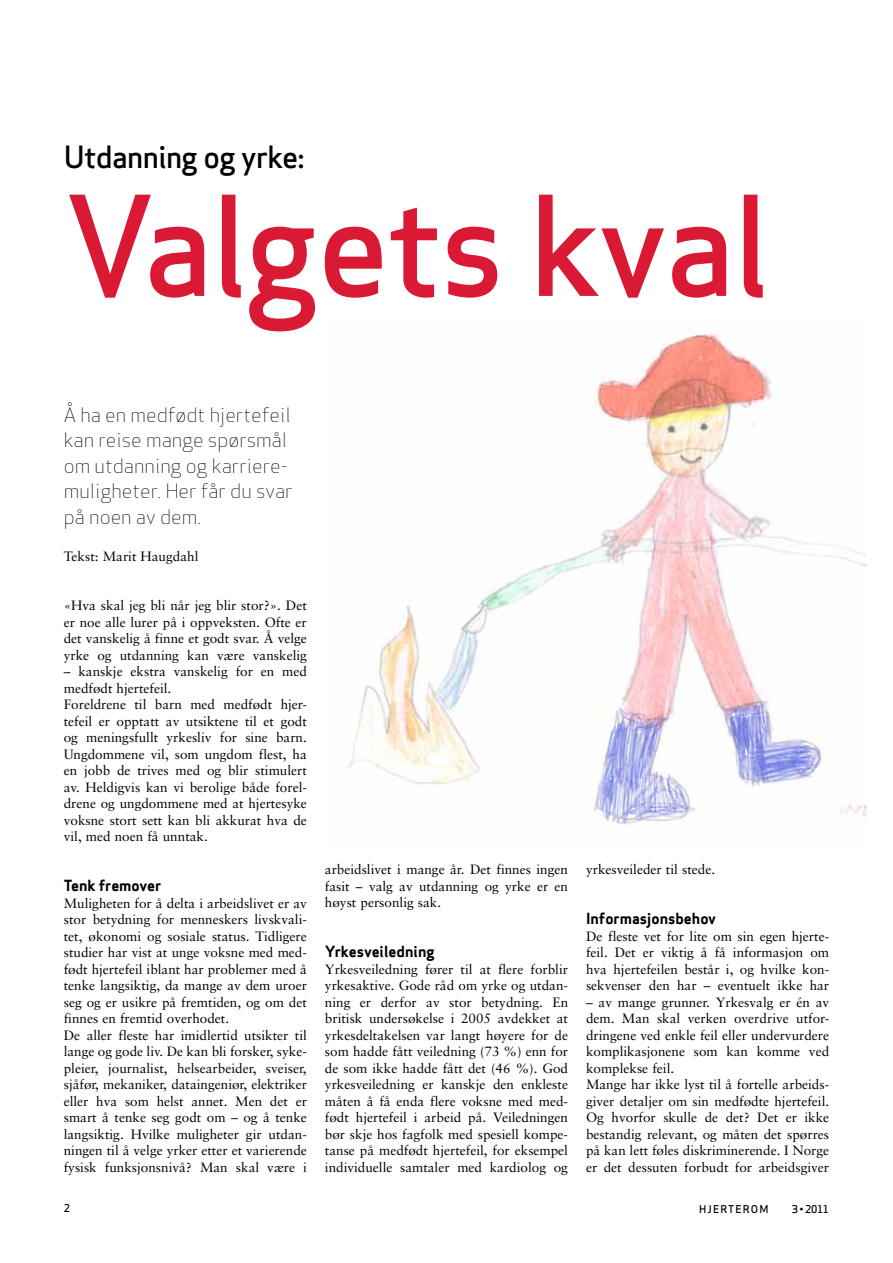
<style>
.page{position:relative;width:893px;height:1263px;background:#fff}
.page>*{position:absolute;margin:0;border:0;box-sizing:border-box;transform-origin:0 0}
.t1{font:135px "Apex Sans Medium ST";letter-spacing:-.02em;color:#da1a35}
.t2{font:30px "Apex Sans Medium ST";letter-spacing:-.02em;color:#000}
.t3{font:19.5px/25.5px "Apex Sans Light T";color:#000}
.t4{font:15px "Apex Sans Bold ST";color:#000}
.t5{font:13.5px/16.5px "Sabon";color:#000;text-align:justify}
.t6{font:10.5px "Apex Sans Medium ST";color:#000}
.t7{font:10.5px "Apex Sans Medium T";color:#000}
</style>
<div class="page">
<img style="left:349px;top:322px;width:517px;height:502px">
<h2 class="t2" style="left:64px;top:138px;width:242px">Utdanning og yrke:</h2>
<h1 class="t1" style="left:64px;top:159px;width:708px">Valgets kval</h1>
<h3 class="t3" style="left:64px;top:402px;width:230px">Å ha en medfødt hjertefeil kan reise mange spørsmål om utdanning og karriere&shy;muligheter. Her får du svar på noen av dem.</h3>
<p class="t5" style="left:64px;top:548px;width:136px">Tekst: Marit Haugdahl</p>
<p class="t5" style="left:64px;top:597px;width:245px">«Hva skal jeg bli når jeg blir stor?». Det er noe alle lurer på i oppveksten. Ofte er det vanskelig å finne et godt svar. Å velge yrke og utdanning kan være vanskelig</p>
<p class="t5" style="left:64px;top:663px;width:245px;text-align:left">– kanskje ekstra vanskelig for en med medfødt hjertefeil.<br>Foreldrene til barn med medfødt hjer&shy;tefeil er opptatt av utsiktene til et godt og meningsfullt yrkesliv for sine barn.<br>Ungdommene vil, som ungdom flest, ha en jobb de trives med og blir stimulert av. Heldigvis kan vi berolige både forel&shy;drene og ungdommene med at hjertesyke voksne stort sett kan bli akkurat hva de vil, med noen få unntak.</p>
<p class="t4" style="left:64px;top:876px;width:99px">Tenk fremover</p>
<p class="t5" style="left:64px;top:894px;width:245px;text-align:left">Muligheten for å delta i arbeidslivet er av stor betydning for menneskers livskvali&shy;tet, økonomi og sosiale status. Tidligere studier har vist at unge voksne med med&shy;født hjertefeil iblant har problemer med å tenke langsiktig, da mange av dem uroer seg og er usikre på fremtiden, og om det finnes en fremtid overhodet.<br>De aller fleste har imidlertid utsikter til lange og gode liv. De kan bli forsker, syke&shy;pleier, journalist, helsearbeider, sveiser, sjåfør, mekaniker, dataingeniør, elektriker eller hva som helst annet. Men det er smart å tenke seg godt om – og å tenke langsiktig. Hvilke muligheter gir utdan&shy;ningen til å velge yrker etter et varierende fysisk funksjonsnivå? Man skal være i</p>
<p class="t5" style="left:325px;top:861px;width:245px">arbeidslivet i mange år. Det finnes ingen fasit – valg av utdanning og yrke er en høyst personlig sak.</p>
<p class="t4" style="left:325px;top:942px;width:111px">Yrkesveiledning</p>
<p class="t5" style="left:325px;top:960px;width:245px">Yrkesveiledning fører til at flere forblir yrkesaktive. Gode råd om yrke og utdan&shy;ning er derfor av stor betydning. En britisk undersøkelse i 2005 avdekket at yrkesdeltakelsen var langt høyere for de som hadde fått veiledning (73 %) enn for de som ikke hadde fått det (46 %). God yrkesveiledning er kanskje den enkleste måten å få enda flere voksne med med&shy;født hjertefeil i arbeid på. Veiledningen bør skje hos fagfolk med spesiell kompe&shy;tanse på medfødt hjertefeil, for eksempel individuelle samtaler med kardiolog og</p>
<p class="t5" style="left:586px;top:861px;width:131px">yrkesveileder til stede.</p>
<p class="t4" style="left:586px;top:909px;width:132px">Informasjonsbehov</p>
<p class="t5" style="left:586px;top:927px;width:245px">De fleste vet for lite om sin egen hjerte&shy;feil. Det er viktig å få informasjon om hva hjertefeilen består i, og hvilke kon&shy;sekvenser den har – eventuelt ikke har</p>
<p class="t5" style="left:586px;top:993px;width:245px;text-align:left">– av mange grunner. Yrkesvalg er én av dem. Man skal verken overdrive utfor&shy;dringene ved enkle feil eller undervurdere komplikasjonene som kan komme ved komplekse feil.<br>Mange har ikke lyst til å fortelle arbeids&shy;giver detaljer om sin medfødte hjertefeil.<br>Og hvorfor skulle de det? Det er ikke bestandig relevant, og måten det spørres på kan lett føles diskriminerende. I Norge er det dessuten forbudt for arbeidsgiver</p>
<p class="t7" style="left:64px;top:1201px;width:8px">2</p>
<p class="t6" style="left:699px;top:1203px;width:23px">hjertero</p>
<p class="t6" style="left:759px;top:1203px;width:11px">m</p>
<p class="t7" style="left:792px;top:1203px;width:39px">3 • 2011</p>
</div>
